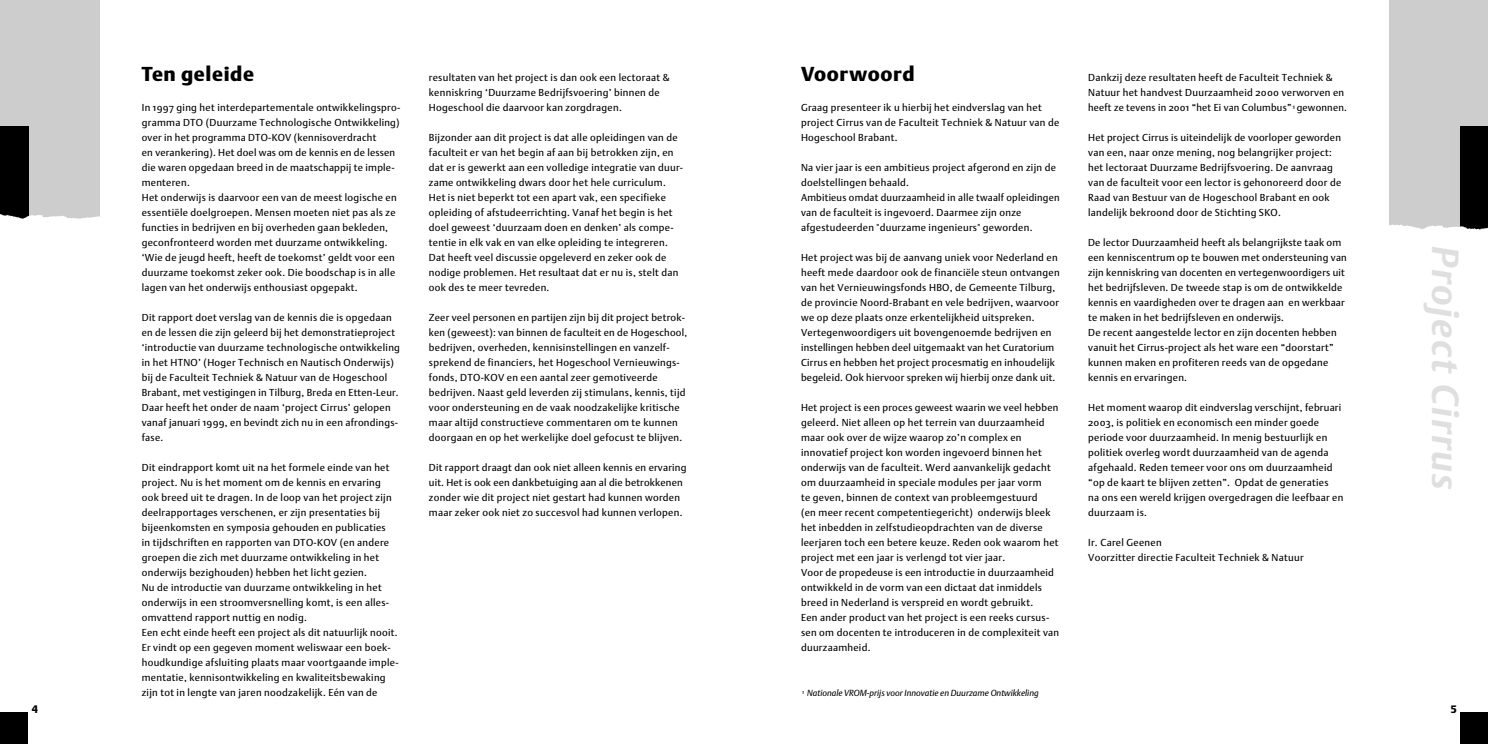
<style>
.page{position:relative;width:1488px;height:744px;background:#fff}
.page>*{position:absolute;margin:0;border:0;box-sizing:border-box;transform-origin:0 0}
.t1{font:italic 700 37.5px "DTL Argo T";letter-spacing:.05em;color:#dfdfdf}
.t2{font:20px "DTL Argo T Black";letter-spacing:.03em;color:#000}
.t3{font:10.62px "DTL Argo ST Black";color:#000}
.t4{font:10px/15px "DTL Argo ST";letter-spacing:.03em;color:#000}
.t5{font:italic 8.75px "DTL Argo ST";color:#000}
</style>
<div class="page">
<div style="left:0;top:0;width:99px;height:219px;background:#cdcdcd"></div>
<div style="left:0;top:126px;width:28px;height:93px;background:#000"></div>
<div style="left:0;top:712px;width:28px;height:32px;background:#000"></div>
<div style="left:1460px;top:712px;width:28px;height:32px;background:#000"></div>
<div style="left:1460px;top:126px;width:28px;height:104px;background:#000"></div>
<p class="t3" style="left:32px;top:704px;width:8px">4</p>
<h2 class="t2" style="left:142px;top:67px;width:114px">Ten geleide</h2>
<p class="t4" style="left:142px;top:102px;width:260px">In 1997 ging het interdepartementale ontwikkelingspro&shy;gramma DTO (Duurzame Technologische Ontwikkeling) over in het programma DTO-KOV (kennisoverdracht<br>en verankering). Het doel was om de kennis en de lessen die waren opgedaan breed in de maatschappij te imple&shy;menteren.<br>Het onderwijs is daarvoor een van de meest logische en essentiële doelgroepen. Mensen moeten niet pas als ze functies in bedrijven en bij overheden gaan bekleden, geconfronteerd worden met duurzame ontwikkeling. ‘Wie de jeugd heeft, heeft de toekomst’ geldt voor een duurzame toekomst zeker ook. Die boodschap is in alle lagen van het onderwijs enthousiast opgepakt.</p>
<p class="t4" style="left:142px;top:312px;width:260px">Dit rapport doet verslag van de kennis die is opgedaan en de lessen die zijn geleerd bij het demonstratieproject ‘introductie van duurzame technologische ontwikkeling in het HTNO’ (Hoger Technisch en Nautisch Onderwijs) bij de Faculteit Techniek &amp; Natuur van de Hogeschool Brabant, met vestigingen in Tilburg, Breda en Etten-Leur.<br>Daar heeft het onder de naam ‘project Cirrus’ gelopen vanaf januari 1999, en bevindt zich nu in een afrondings&shy;fase.</p>
<p class="t4" style="left:142px;top:462px;width:258px">Dit eindrapport komt uit na het formele einde van het project. Nu is het moment om de kennis en ervaring ook breed uit te dragen. In de loop van het project zijn deelrapportages verschenen, er zijn presentaties bij bijeenkomsten en symposia gehouden en publicaties<br>in tijdschriften en rapporten van DTO-KOV (en andere groepen die zich met duurzame ontwikkeling in het onderwijs bezighouden) hebben het licht gezien.<br>Nu de introductie van duurzame ontwikkeling in het onderwijs in een stroomversnelling komt, is een alles&shy;omvattend rapport nuttig en nodig.<br>Een echt einde heeft een project als dit natuurlijk nooit.<br>Er vindt op een gegeven moment weliswaar een boek&shy;houdkundige afsluiting plaats maar voortgaande imple&shy;mentatie, kennisontwikkeling en kwaliteitsbewaking zijn tot in lengte van jaren noodzakelijk. Eén van de</p>
<p class="t4" style="left:429px;top:72px;width:242px">resultaten van het project is dan ook een lectoraat &amp; kenniskring ‘Duurzame Bedrijfsvoering’ binnen de<br>Hogeschool die daarvoor kan zorgdragen.</p>
<p class="t4" style="left:429px;top:132px;width:256px">Bijzonder aan dit project is dat alle opleidingen van de faculteit er van het begin af aan bij betrokken zijn, en dat er is gewerkt aan een volledige integratie van duur&shy;zame ontwikkeling dwars door het hele curriculum.<br>Het is niet beperkt tot een apart vak, een specifieke opleiding of afstudeerrichting. Vanaf het begin is het doel geweest ‘duurzaam doen en denken’ als compe&shy;tentie in elk vak en van elke opleiding te integreren.<br>Dat heeft veel discussie opgeleverd en zeker ook de nodige problemen. Het resultaat dat er nu is, stelt dan ook des te meer tevreden.</p>
<p class="t4" style="left:429px;top:312px;width:260px">Zeer veel personen en partijen zijn bij dit project betrok&shy;ken (geweest): van binnen de faculteit en de Hogeschool, bedrijven, overheden, kennisinstellingen en vanzelf&shy;sprekend de financiers, het Hogeschool Vernieuwings&shy;fonds, DTO-KOV en een aantal zeer gemotiveerde bedrijven. Naast geld leverden zij stimulans, kennis, tijd voor ondersteuning en de vaak noodzakelijke kritische maar altijd constructieve commentaren om te kunnen doorgaan en op het werkelijke doel gefocust te blijven.</p>
<p class="t4" style="left:429px;top:462px;width:259px">Dit rapport draagt dan ook niet alleen kennis en ervaring uit. Het is ook een dankbetuiging aan al die betrokkenen zonder wie dit project niet gestart had kunnen worden maar zeker ook niet zo succesvol had kunnen verlopen.</p>
<h2 class="t2" style="left:801px;top:67px;width:115px">Voorwoord</h2>
<p class="t4" style="left:801px;top:102px;width:260px">Graag presenteer ik u hierbij het eindverslag van het project Cirrus van de Faculteit Techniek &amp; Natuur van de<br>Hogeschool Brabant.</p>
<p class="t4" style="left:801px;top:162px;width:260px">Na vier jaar is een ambitieus project afgerond en zijn de doelstellingen behaald.<br>Ambitieus omdat duurzaamheid in alle twaalf opleidingen van de faculteit is ingevoerd. Daarmee zijn onze afgestudeerden "duurzame ingenieurs" geworden.</p>
<p class="t4" style="left:801px;top:252px;width:260px">Het project was bij de aanvang uniek voor Nederland en heeft mede daardoor ook de financiële steun ontvangen van het Vernieuwingsfonds HBO, de Gemeente Tilburg, de provincie Noord-Brabant en vele bedrijven, waarvoor we op deze plaats onze erkentelijkheid uitspreken.<br>Vertegenwoordigers uit bovengenoemde bedrijven en instellingen hebben deel uitgemaakt van het Curatorium Cirrus en hebben het project procesmatig en inhoudelijk begeleid. Ook hiervoor spreken wij hierbij onze dank uit.</p>
<p class="t4" style="left:801px;top:402px;width:260px">Het project is een proces geweest waarin we veel hebben geleerd. Niet alleen op het terrein van duurzaamheid maar ook over de wijze waarop zo’n complex en innovatief project kon worden ingevoerd binnen het onderwijs van de faculteit. Werd aanvankelijk gedacht om duurzaamheid in speciale modules per jaar vorm<br>te geven, binnen de context van probleemgestuurd<br>(en meer recent competentiegericht) onderwijs bleek het inbedden in zelfstudieopdrachten van de diverse leerjaren toch een betere keuze. Reden ook waarom het project met een jaar is verlengd tot vier jaar.<br>Voor de propedeuse is een introductie in duurzaamheid ontwikkeld in de vorm van een dictaat dat inmiddels breed in Nederland is verspreid en wordt gebruikt.<br>Een ander product van het project is een reeks cursus&shy;sen om docenten te introduceren in de complexiteit van duurzaamheid.</p>
<p class="t5" style="left:802px;top:690px;width:238px"><sup>1</sup> Nationale VROM-prijs voor Innovatie en Duurzame Ontwikkeling</p>
<p class="t4" style="left:1088px;top:72px;width:260px">Dankzij deze resultaten heeft de Faculteit Techniek &amp;<br>Natuur het handvest Duurzaamheid 2000 verworven en heeft ze tevens in 2001 “het Ei van Columbus” <sup>1</sup> gewonnen.</p>
<p class="t4" style="left:1088px;top:132px;width:255px">Het project Cirrus is uiteindelijk de voorloper geworden van een, naar onze mening, nog belangrijker project: het lectoraat Duurzame Bedrijfsvoering. De aanvraag van de faculteit voor een lector is gehonoreerd door de Raad van Bestuur van de Hogeschool Brabant en ook landelijk bekroond door de Stichting SKO.</p>
<p class="t4" style="left:1088px;top:237px;width:260px">De lector Duurzaamheid heeft als belangrijkste taak om een kenniscentrum op te bouwen met ondersteuning van zijn kenniskring van docenten en vertegenwoordigers uit het bedrijfsleven. De tweede stap is om de ontwikkelde kennis en vaardigheden over te dragen aan en werkbaar te maken in het bedrijfsleven en onderwijs.<br>De recent aangestelde lector en zijn docenten hebben vanuit het Cirrus-project als het ware een “doorstart” kunnen maken en profiteren reeds van de opgedane kennis en ervaringen.</p>
<p class="t4" style="left:1088px;top:402px;width:257px">Het moment waarop dit eindverslag verschijnt, februari 2003, is politiek en economisch een minder goede periode voor duurzaamheid. In menig bestuurlijk en politiek overleg wordt duurzaamheid van de agenda afgehaald. Reden temeer voor ons om duurzaamheid “op de kaart te blijven zetten”. Opdat de generaties<br>na ons een wereld krijgen overgedragen die leefbaar en duurzaam is.</p>
<p class="t4" style="left:1088px;top:537px;width:217px">Ir. Carel Geenen<br>Voorzitter directie Faculteit Techniek &amp; Natuur</p>
<h1 class="t1" style="left:1458px;top:246px;width:245px;rotate:90deg">Project Cirrus</h1>
<p class="t3" style="left:1450px;top:704px;width:7px">5</p>
</div>
